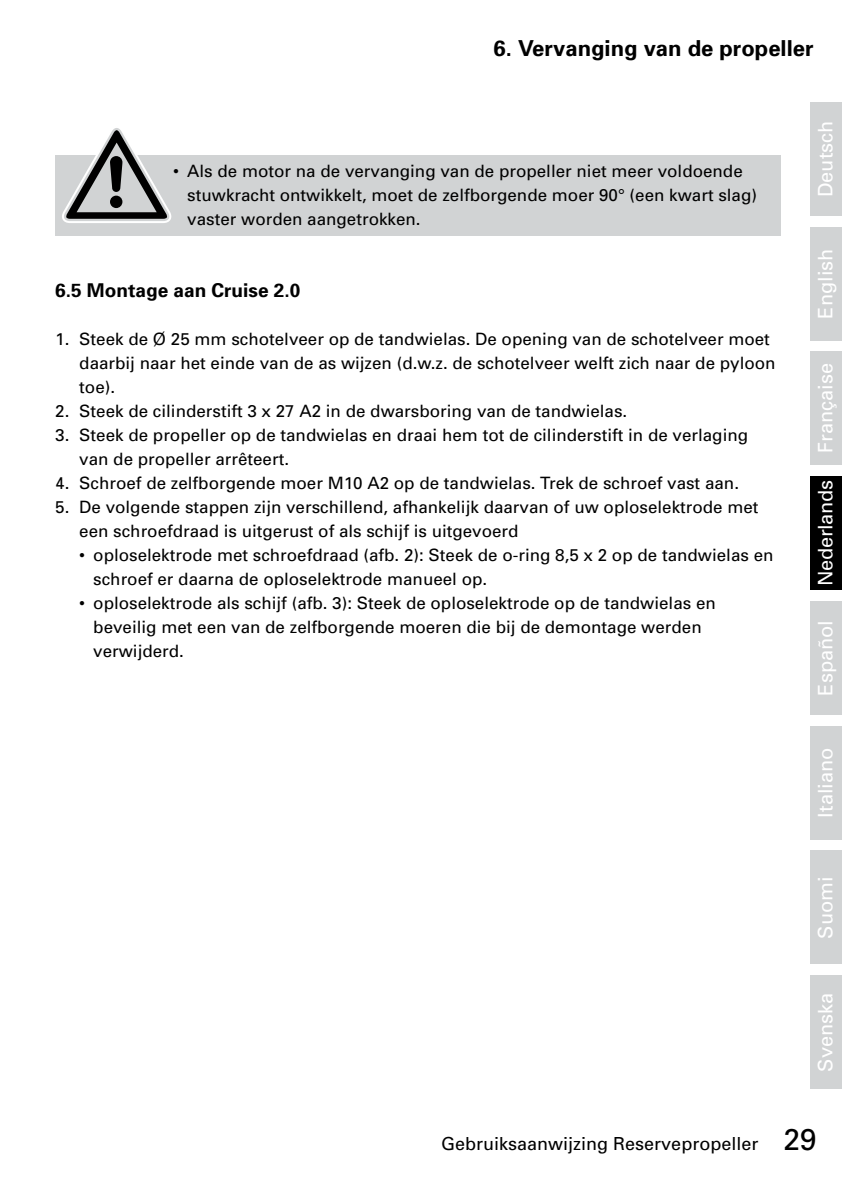
<style>
.page{position:relative;width:842px;height:1191px;background:#fff}
.page>*{position:absolute;margin:0;border:0;box-sizing:border-box;transform-origin:0 0}
.t1{font:700 22px "Univers";color:#000}
.t2{font:20px "Univers";color:#fff}
.t3{font:20px "Univers";letter-spacing:-.02em;color:#fff}
.t4{font:700 19px "Univers";color:#000}
.t5{font:18px "Univers";color:#000}
.t6{font:17px/24px "Univers";color:#000}
.s1{font-size:30px}
</style>
<div class="page">
<div style="left:55px;top:155px;width:726px;height:80px;background:#d1d3d4"></div>
<svg style="left:62px;top:128px;width:110px;height:95px"></svg>
<div style="left:811px;top:102px;width:31px;height:113px;background:#d1d3d4"></div>
<div style="left:811px;top:227px;width:31px;height:113px;background:#d1d3d4"></div>
<div style="left:811px;top:351px;width:31px;height:114px;background:#d1d3d4"></div>
<div style="left:811px;top:476px;width:31px;height:114px;background:#000"></div>
<div style="left:811px;top:601px;width:31px;height:113px;background:#d1d3d4"></div>
<div style="left:811px;top:726px;width:31px;height:113px;background:#d1d3d4"></div>
<div style="left:811px;top:850px;width:31px;height:114px;background:#d1d3d4"></div>
<div style="left:811px;top:975px;width:31px;height:114px;background:#d1d3d4"></div>
<p class="t1" style="left:494px;top:34px;width:322px">6. Vervanging van de propeller</p>
<p class="t6" style="left:187px;top:158px;width:571px;text-indent:-14px">• Als de motor na de vervanging van de propeller niet meer voldoende stuwkracht ontwikkelt, moet de zelfborgende moer 90° (een kwart slag) vaster worden aangetrokken.</p>
<p class="t4" style="left:55px;top:278px;width:246px">6.5 Montage aan Cruise 2.0</p>
<p class="t6" style="left:79px;top:326px;width:698px;text-indent:-24px">1. Steek de Ø 25 mm schotelveer op de tandwielas. De opening van de schotelveer moet daarbij naar het einde van de as wijzen (d.w.z. de schotelveer welft zich naar de pyloon toe).</p>
<p class="t6" style="left:55px;top:398px;width:573px">2. Steek de cilinderstift 3 x 27 A2 in de dwarsboring van de tandwielas.</p>
<p class="t6" style="left:79px;top:422px;width:670px;text-indent:-24px">3. Steek de propeller op de tandwielas en draai hem tot de cilinderstift in de verlaging van de propeller arrêteert.</p>
<p class="t6" style="left:55px;top:470px;width:685px">4. Schroef de zelfborgende moer M10 A2 op de tandwielas. Trek de schroef vast aan.</p>
<p class="t6" style="left:79px;top:494px;width:681px;text-indent:-24px">5. De volgende stappen zijn verschillend, afhankelijk daarvan of uw oploselektrode met een schroefdraad is uitgerust of als schijf is uitgevoerd</p>
<p class="t6" style="left:93px;top:542px;width:682px;text-indent:-14px">• oploselektrode met schroefdraad (afb. 2): Steek de o-ring 8,5 x 2 op de tandwielas en schroef er daarna de oploselektrode manueel op.</p>
<p class="t6" style="left:93px;top:590px;width:624px;text-indent:-14px">• oploselektrode als schijf (afb. 3): Steek de oploselektrode op de tandwielas en beveilig met een van de zelfborgende moeren die bij de demontage werden verwijderd.</p>
<p class="t2" style="left:813px;top:197px;width:78px;rotate:-90deg">Deutsch</p>
<p class="t2" style="left:813px;top:318px;width:71px;rotate:-90deg">English</p>
<p class="t2" style="left:813px;top:453px;width:92px;rotate:-90deg">Française</p>
<p class="t3" style="left:813px;top:586px;width:107px;rotate:-90deg">Nederlands</p>
<p class="t2" style="left:813px;top:695px;width:77px;rotate:-90deg">Español</p>
<p class="t2" style="left:813px;top:817px;width:72px;rotate:-90deg">Italiano</p>
<p class="t2" style="left:813px;top:938px;width:64px;rotate:-90deg">Suomi</p>
<p class="t2" style="left:813px;top:1071px;width:80px;rotate:-90deg">Svenska</p>
<p class="t5" style="left:441px;top:1132px;width:377px">Gebruiksaanwijzing Reservepropeller <span class="s1">29</span></p>
</div>
